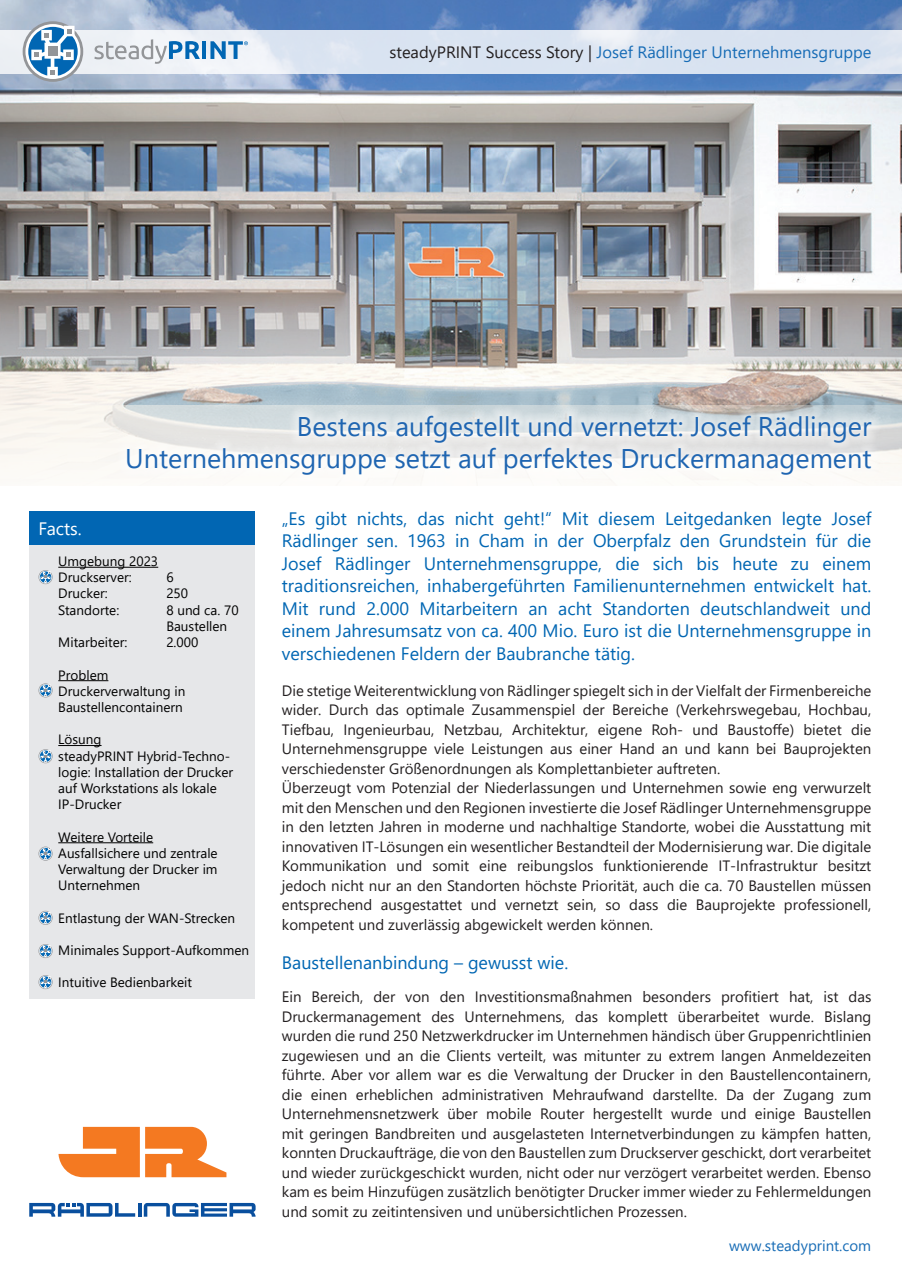
<style>
.page{position:relative;width:902px;height:1272px;background:#fff}
.page>*{position:absolute;margin:0;border:0;box-sizing:border-box;transform-origin:0 0}
.t1{font:27px/32.4px "Segoe UI";color:#1f65b1;text-align:right}
.t2{font:18px/22.5px "Segoe UI";color:#0166b3;text-align:justify}
.t3{font:18px "Segoe UI";color:#fff}
.t4{font:16.5px "Segoe UI";color:#176cb6}
.t5{font:15px/19.5px "Segoe UI";color:#231f20}
.t6{font:15px "Segoe UI";color:#176cb6}
.t7{font:13.5px/16.2px "Segoe UI";color:#000}
.s1{color:#231f20}
</style>
<div class="page">
<img style="left:0;top:0;width:901px;height:405px">
<div style="left:30px;top:511px;width:225px;height:35px;background:#0166b3"></div>
<div style="left:0;top:30px;width:901px;height:43px;background:linear-gradient(to right,#edf0f6,#d4dfef)"></div>
<svg style="left:23px;top:21px;width:60px;height:61px"></svg>
<svg style="left:94px;top:39px;width:106px;height:25px"></svg>
<hr style="left:202px;top:41px;width:4px;height:18px;background:#0166b3">
<svg style="left:210px;top:41px;width:38px;height:18px"></svg>
<div style="left:30px;top:545px;width:225px;height:453px;background:#e6e7e9"></div>
<hr style="left:58px;top:567px;width:100px;height:1px;background:#000">
<hr style="left:58px;top:680px;width:50px;height:1px;background:#000">
<hr style="left:58px;top:745px;width:43px;height:1px;background:#000">
<hr style="left:58px;top:842px;width:95px;height:1px;background:#000">
<svg style="left:38px;top:570px;width:15px;height:14px"></svg>
<svg style="left:38px;top:846px;width:15px;height:14px"></svg>
<svg style="left:38px;top:749px;width:15px;height:14px"></svg>
<svg style="left:58px;top:1126px;width:168px;height:51px"></svg>
<hr style="left:138px;top:1202px;width:3px;height:14px;background:#094f9e">
<svg style="left:30px;top:1202px;width:105px;height:14px"></svg>
<svg style="left:144px;top:1202px;width:111px;height:14px"></svg>
<svg style="left:38px;top:683px;width:15px;height:14px"></svg>
<svg style="left:38px;top:910px;width:15px;height:14px"></svg>
<svg style="left:38px;top:944px;width:15px;height:14px"></svg>
<svg style="left:38px;top:975px;width:15px;height:14px"></svg>
<div style="left:0;top:405px;width:901px;height:80px;background:#faf6ee"></div>
<svg style="left:117px;top:405px;width:765px;height:80px"></svg>
<p class="t4" style="left:389px;top:36px;width:483px"><span class="s1">steadyPRINT Success Story |</span> Josef Rädlinger Unternehmensgruppe</p>
<h1 class="t1" style="left:125px;top:408px;width:747px">Bestens aufgestellt und vernetzt: Josef Rädlinger<br>Unternehmensgruppe setzt auf perfektes Druckermanagement</h1>
<p class="t3" style="left:38px;top:512px;width:45px">Facts.</p>
<p class="t7" style="left:58px;top:552px;width:101px">Umgebung 2023<br>Druckserver:</p>
<p class="t7" style="left:166px;top:568px;width:9px">6</p>
<p class="t7" style="left:58px;top:584px;width:51px">Drucker:</p>
<p class="t7" style="left:166px;top:584px;width:23px">250</p>
<p class="t7" style="left:58px;top:600px;width:62px">Standorte:</p>
<p class="t7" style="left:166px;top:600px;width:74px">8 und ca. 70<br>Baustellen</p>
<p class="t7" style="left:58px;top:633px;width:71px">Mitarbeiter:</p>
<p class="t7" style="left:166px;top:633px;width:34px">2.000</p>
<p class="t7" style="left:58px;top:665px;width:129px">Problem<br>Druckerverwaltung in<br>Baustellencontainern</p>
<p class="t7" style="left:58px;top:730px;width:176px">Lösung<br>steadyPRINT Hybrid-Techno&shy;logie: Installation der Drucker auf Workstations als lokale<br>IP-Drucker</p>
<p class="t7" style="left:58px;top:827px;width:161px">Weitere Vorteile<br>Ausfallsichere und zentrale<br>Verwaltung der Drucker im<br>Unternehmen</p>
<p class="t7" style="left:58px;top:908px;width:178px">Entlastung der WAN-Strecken</p>
<p class="t7" style="left:58px;top:940px;width:192px">Minimales Support-Aufkommen</p>
<p class="t7" style="left:58px;top:973px;width:135px">Intuitive Bedienbarkeit</p>
<p class="t2" style="left:282px;top:505px;width:591px">„Es gibt nichts, das nicht geht!“ Mit diesem Leitgedanken legte Josef Rädlinger sen. 1963 in Cham in der Oberpfalz den Grundstein für die Josef Rädlinger Unternehmensgruppe, die sich bis heute zu einem traditionsreichen, inhabergeführten Familienunternehmen entwickelt hat.<br>Mit rund 2.000 Mitarbeitern an acht Standorten deutschlandweit und einem Jahresumsatz von ca. 400 Mio. Euro ist die Unternehmensgruppe in verschiedenen Feldern der Baubranche tätig.</p>
<p class="t5" style="left:282px;top:679px;width:591px">Die stetige Weiterentwicklung von Rädlinger spiegelt sich in der Vielfalt der Firmenbereiche wider. Durch das optimale Zusammenspiel der Bereiche (Verkehrswegebau, Hochbau, Tiefbau, Ingenieurbau, Netzbau, Architektur, eigene Roh- und Baustoffe) bietet die Unternehmensgruppe viele Leistungen aus einer Hand an und kann bei Bauprojekten verschiedenster Größenordnungen als Komplettanbieter auftreten.<br>Überzeugt vom Potenzial der Niederlassungen und Unternehmen sowie eng verwurzelt mit den Menschen und den Regionen investierte die Josef Rädlinger Unternehmensgruppe in den letzten Jahren in moderne und nachhaltige Standorte, wobei die Ausstattung mit innovativen IT-Lösungen ein wesentlicher Bestandteil der Modernisierung war. Die digitale Kommunikation und somit eine reibungslos funktionierende IT-Infrastruktur besitzt jedoch nicht nur an den Standorten höchste Priorität, auch die ca. 70 Baustellen müssen entsprechend ausgestattet und vernetzt sein, so dass die Bauprojekte professionell, kompetent und zuverlässig abgewickelt werden können.</p>
<p class="t2" style="left:282px;top:949px;width:288px">Baustellenanbindung – gewusst wie.</p>
<p class="t5" style="left:282px;top:985px;width:591px;text-align:justify">Ein Bereich, der von den Investitionsmaßnahmen besonders profitiert hat, ist das Druckermanagement des Unternehmens, das komplett überarbeitet wurde. Bislang wurden die rund 250 Netzwerkdrucker im Unternehmen händisch über Gruppenrichtlinien zugewiesen und an die Clients verteilt, was mitunter zu extrem langen Anmeldezeiten führte. Aber vor allem war es die Verwaltung der Drucker in den Baustellencontainern, die einen erheblichen administrativen Mehraufwand darstellte. Da der Zugang zum Unternehmensnetzwerk über mobile Router hergestellt wurde und einige Baustellen mit geringen Bandbreiten und ausgelasteten Internetverbindungen zu kämpfen hatten, konnten Druckaufträge, die von den Baustellen zum Druckserver geschickt, dort verarbeitet und wieder zurückgeschickt wurden, nicht oder nur verzögert verarbeitet werden. Ebenso kam es beim Hinzufügen zusätzlich benötigter Drucker immer wieder zu Fehlermeldungen und somit zu zeitintensiven und unübersichtlichen Prozessen.</p>
<p class="t6" style="left:729px;top:1231px;width:143px">www.steadyprint.com</p>
</div>
